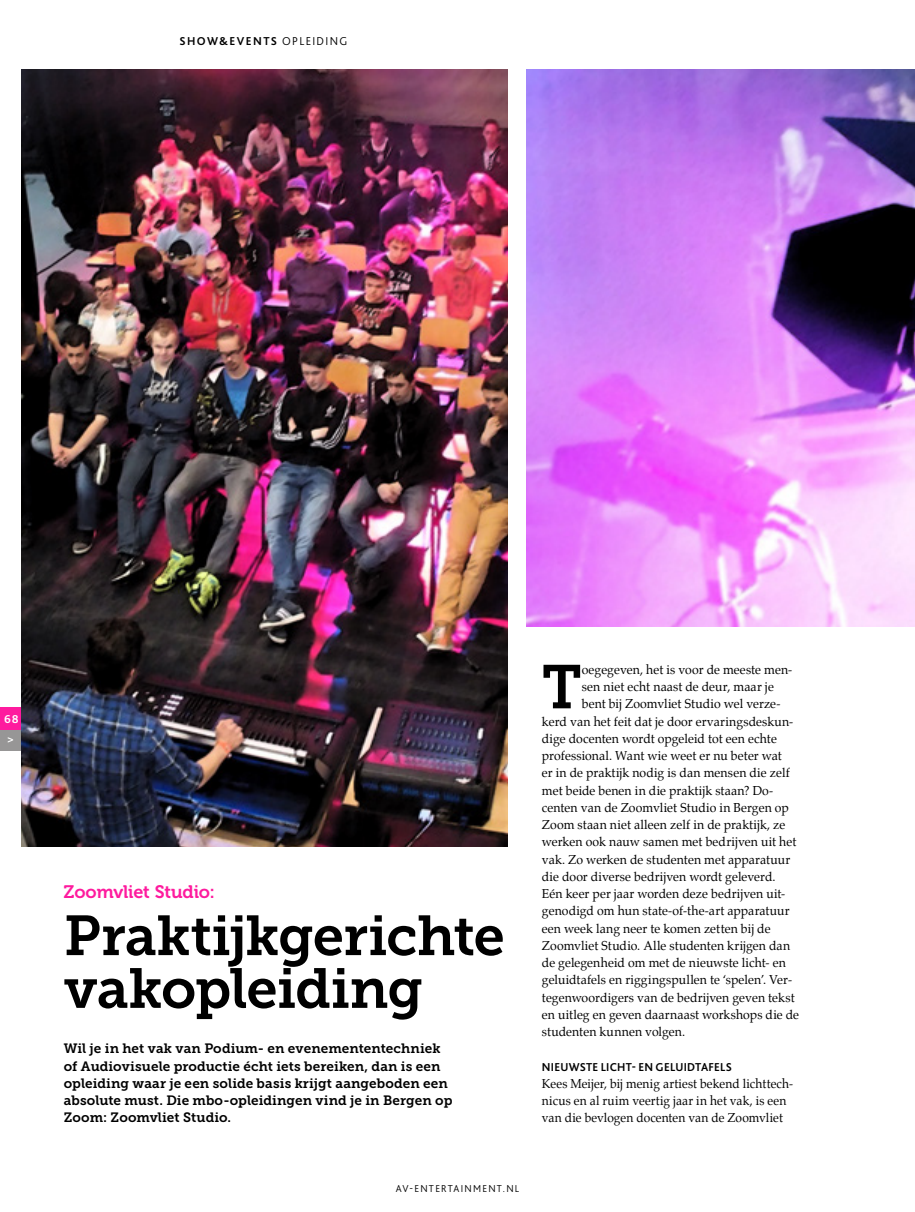
<style>
.page{position:relative;width:915px;height:1212px;background:#fff}
.page>*{position:absolute;margin:0;border:0;box-sizing:border-box;transform-origin:0 0}
.t1{font:61.35px "Museo Slab 700";color:#000;scale:.96 1}
.t2{font:56.1px/52.8px "Museo Slab 700";letter-spacing:-.015em;color:#000}
.t3{font:18px "Museo 700";letter-spacing:-.005em;color:#fe1b9e}
.t4{font:13.5px/17.2px "Museo Slab 700";letter-spacing:.005em;color:#000}
.t5{font:12.75px "Palatino";letter-spacing:.005em;color:#000;scale:.96 1}
.t6{font:12.75px/17.2px "Palatino";letter-spacing:.005em;color:#000;scale:.94 1}
.t7{font:700 12px "Bliss 2";letter-spacing:.025em;color:#000;scale:.96 1}
.t8{font:700 12px "Bliss 2";letter-spacing:.12em;color:#000}
.t9{font:700 12px/20.7px "Bliss 2";color:#fff}
.t10{font:300 10.5px "Bliss 2";letter-spacing:.125em;color:#000}
.s1{font-weight:300}
</style>
<div class="page">
<div style="left:0;top:728px;width:21px;height:22px;background:#979696"></div>
<div style="left:0;top:707px;width:21px;height:22px;background:#fe1b9e"></div>
<img style="left:21px;top:70px;width:486px;height:776px">
<img style="left:526px;top:70px;width:388px;height:556px">
<p class="t8" style="left:179px;top:33px;width:169px">SHOW&amp;EVENTS <span class="s1">OPLEIDING</span></p>
<p class="t9" style="left:4px;top:708px;width:16px">68 &gt;</p>
<h3 class="t3" style="left:64px;top:882px;width:153px">Zoomvliet Studio:</h3>
<h2 class="t2" style="left:64px;top:910px;width:442px">Praktijkgerichte vakopleiding</h2>
<p class="t4" style="left:64px;top:1040px;width:390px">Wil je in het vak van Podium- en evenemententechniek of Audiovisuele productie écht iets bereiken, dan is een opleiding waar je een solide basis krijgt aangeboden een absolute must. Die mbo-opleidingen vind je in Bergen op Zoom: Zoomvliet Studio.</p>
<h1 class="t1" style="left:541px;top:652px;width:43px">T</h1>
<p class="t5" style="left:581px;top:659px;width:221px">oegegeven, het is voor de meeste men-</p>
<p class="t5" style="left:581px;top:676px;width:201px">sen niet echt naast de deur, maar je</p>
<p class="t5" style="left:581px;top:693px;width:208px">bent bij Zoomvliet Studio wel verze-</p>
<p class="t5" style="left:541px;top:711px;width:263px">kerd van het feit dat je door ervaringsdeskun-</p>
<p class="t5" style="left:541px;top:728px;width:246px">dige docenten wordt opgeleid tot een echte</p>
<p class="t5" style="left:541px;top:745px;width:251px">professional. Want wie weet er nu beter wat</p>
<p class="t5" style="left:541px;top:762px;width:260px">er in de praktijk nodig is dan mensen die zelf</p>
<p class="t5" style="left:541px;top:780px;width:242px">met beide benen in die praktijk staan? Do-</p>
<p class="t5" style="left:541px;top:797px;width:259px">centen van de Zoomvliet Studio in Bergen op</p>
<p class="t5" style="left:541px;top:814px;width:255px">Zoom staan niet alleen zelf in de praktijk, ze</p>
<p class="t5" style="left:541px;top:831px;width:266px">werken ook nauw samen met bedrijven uit het</p>
<p class="t5" style="left:541px;top:849px;width:260px">vak. Zo werken de studenten met apparatuur</p>
<p class="t5" style="left:541px;top:866px;width:245px">die door diverse bedrijven wordt geleverd.</p>
<p class="t5" style="left:541px;top:883px;width:255px">Eén keer per jaar worden deze bedrijven uit-</p>
<p class="t5" style="left:541px;top:900px;width:259px">genodigd om hun state-of-the-art apparatuur</p>
<p class="t5" style="left:541px;top:918px;width:239px">een week lang neer te komen zetten bij de</p>
<p class="t5" style="left:541px;top:935px;width:260px">Zoomvliet Studio. Alle studenten krijgen dan</p>
<p class="t5" style="left:541px;top:952px;width:255px">de gelegenheid om met de nieuwste licht- en</p>
<p class="t5" style="left:541px;top:969px;width:262px">geluidtafels en riggingspullen te ‘spelen’. Ver-</p>
<p class="t5" style="left:541px;top:987px;width:265px">tegenwoordigers van de bedrijven geven tekst</p>
<p class="t5" style="left:541px;top:1004px;width:269px">en uitleg en geven daarnaast workshops die de</p>
<p class="t5" style="left:541px;top:1021px;width:151px">studenten kunnen volgen.</p>
<p class="t7" style="left:541px;top:1059px;width:199px">NIEUWSTE LICHT- EN GELUIDTAFELS</p>
<p class="t6" style="left:541px;top:1075px;width:269px">Kees Meijer, bij menig artiest bekend lichttech&shy;nicus en al ruim veertig jaar in het vak, is een van die bevlogen docenten van de Zoomvliet</p>
<p class="t10" style="left:395px;top:1182px;width:125px">AV-ENTERTAINMENT.NL</p>
</div>
